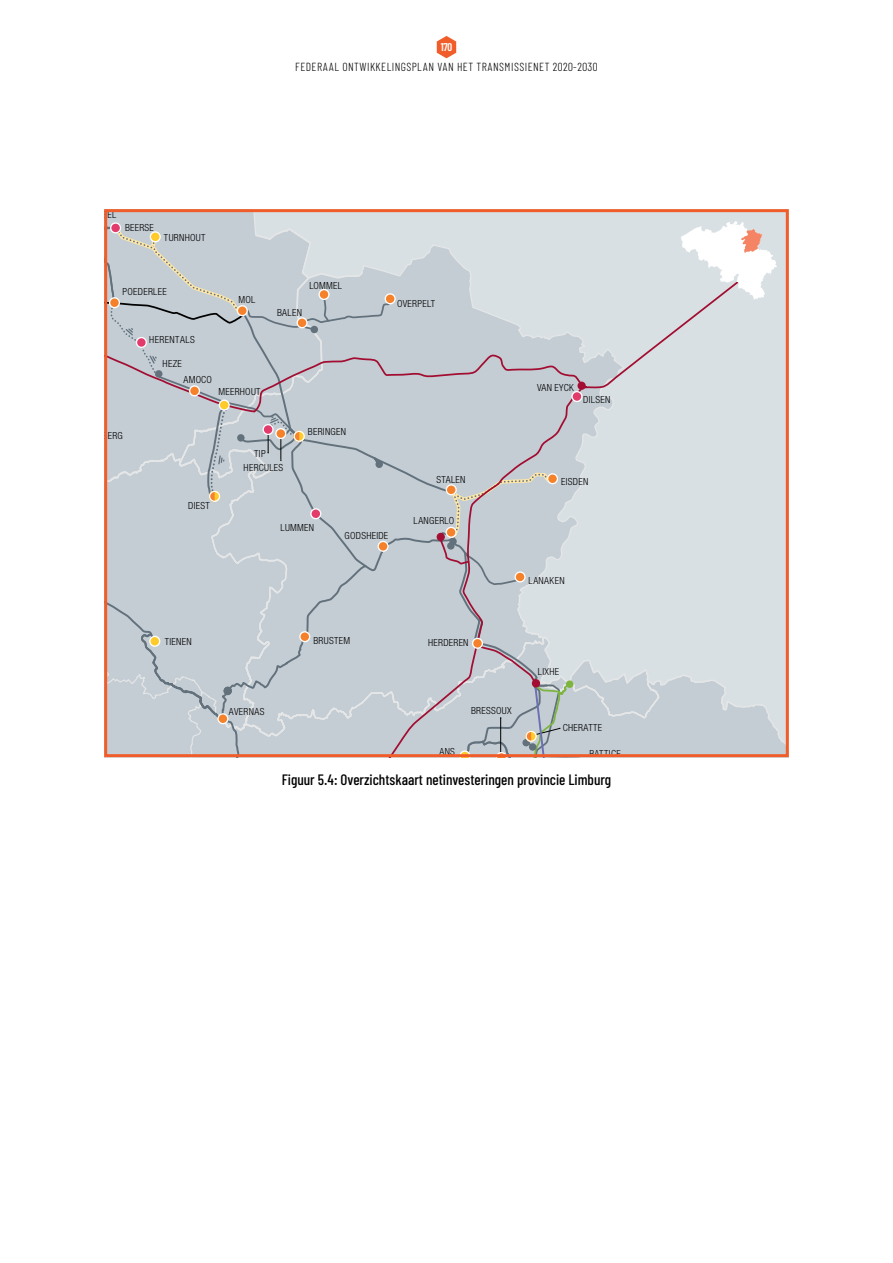
<style>
.page{position:relative;width:893px;height:1263px;background:#fff}
.page>*{position:absolute;margin:0;border:0;box-sizing:border-box;transform-origin:0 0}
.t1{font:500 15px "Barlow Condensed";color:#000}
.t2{font:300 11.7px "Barlow Condensed";letter-spacing:.04em;color:#000}
.t3{font:600 11.25px "Barlow Condensed";color:#fff}
.t4{font:300 condensed 9.75px "Helvetica Neue LT Std";letter-spacing:.03em;color:#000}
</style>
<div class="page">
<svg style="left:437px;top:36px;width:19px;height:22px"></svg>
<svg style="left:104px;top:209px;width:685px;height:549px"></svg>
<p class="t3" style="left:441px;top:40px;width:13px">170</p>
<p class="t2" style="left:295px;top:59px;width:304px">FEDERAAL ONTWIKKELINGSPLAN VAN HET TRANSMISSIENET 2020-2030</p>
<p class="t4" style="left:97px;top:209px;width:20px">RSEL</p>
<p class="t4" style="left:125px;top:222px;width:30px">BEERSE</p>
<p class="t4" style="left:164px;top:232px;width:43px">TURNHOUT</p>
<p class="t4" style="left:122px;top:286px;width:46px">POEDERLEE</p>
<p class="t4" style="left:149px;top:334px;width:47px">HERENTALS</p>
<p class="t4" style="left:163px;top:358px;width:21px">HEZE</p>
<p class="t4" style="left:183px;top:374px;width:30px">AMOCO</p>
<p class="t4" style="left:238px;top:294px;width:18px">MOL</p>
<p class="t4" style="left:218px;top:386px;width:44px">MEERHOUT</p>
<p class="t4" style="left:277px;top:306px;width:26px">BALEN</p>
<p class="t4" style="left:309px;top:279px;width:34px">LOMMEL</p>
<p class="t4" style="left:254px;top:448px;width:13px">TIP</p>
<p class="t4" style="left:308px;top:426px;width:40px">BERINGEN</p>
<p class="t4" style="left:397px;top:298px;width:40px">OVERPELT</p>
<p class="t4" style="left:537px;top:382px;width:38px">VAN EYCK</p>
<p class="t4" style="left:583px;top:394px;width:28px">DILSEN</p>
<p class="t4" style="left:188px;top:500px;width:23px">DIEST</p>
<p class="t4" style="left:244px;top:461px;width:41px">HERCULES</p>
<p class="t4" style="left:281px;top:522px;width:35px">LUMMEN</p>
<p class="t4" style="left:345px;top:530px;width:45px">GODSHEIDE</p>
<p class="t4" style="left:437px;top:474px;width:30px">STALEN</p>
<p class="t4" style="left:414px;top:514px;width:42px">LANGERLO</p>
<p class="t4" style="left:561px;top:476px;width:29px">EISDEN</p>
<p class="t4" style="left:529px;top:575px;width:38px">LANAKEN</p>
<p class="t4" style="left:165px;top:636px;width:28px">TIENEN</p>
<p class="t4" style="left:229px;top:706px;width:37px">AVERNAS</p>
<p class="t4" style="left:313px;top:635px;width:38px">BRUSTEM</p>
<p class="t4" style="left:428px;top:637px;width:42px">HERDEREN</p>
<p class="t4" style="left:471px;top:705px;width:42px">BRESSOUX</p>
<p class="t4" style="left:538px;top:666px;width:23px">LIXHE</p>
<p class="t4" style="left:563px;top:722px;width:41px">CHERATTE</p>
<p class="t4" style="left:439px;top:746px;width:17px">ANS</p>
<p class="t4" style="left:589px;top:748px;width:33px">BATTICE</p>
<h1 class="t1" style="left:282px;top:770px;width:331px">Figuur 5.4: Overzichtskaart netinvesteringen provincie Limburg</h1>
</div>
